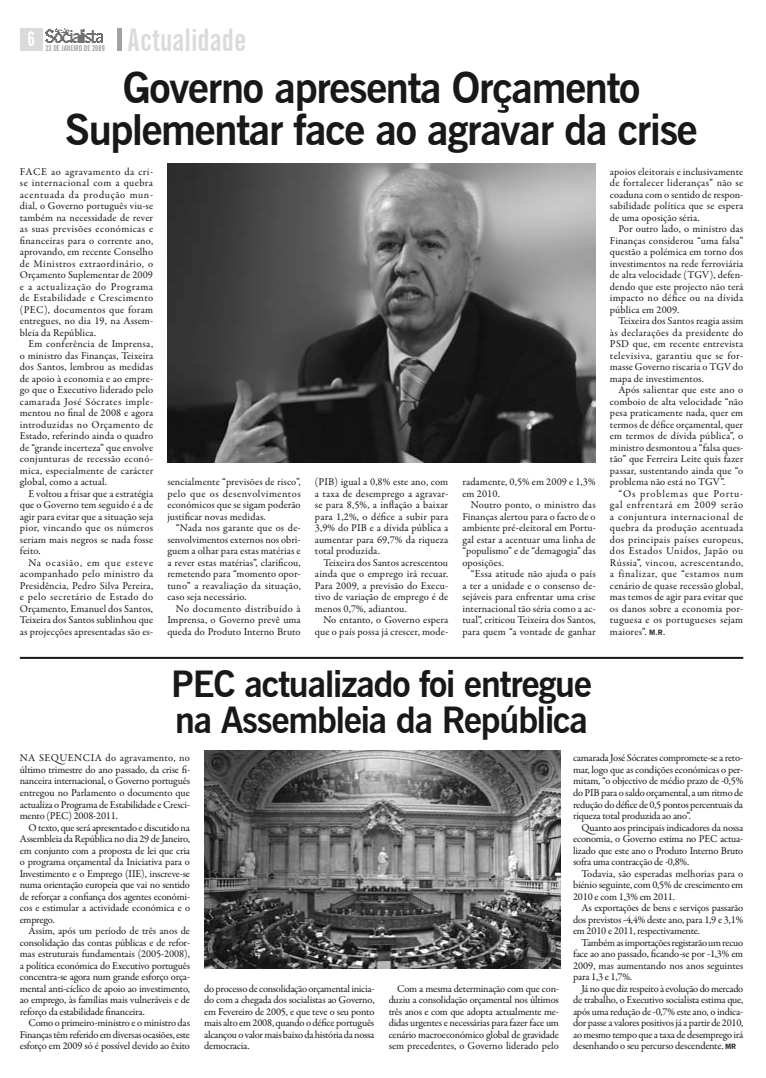
<style>
.page{position:relative;width:766px;height:1078px;background:#fff}
.page>*{position:absolute;margin:0;border:0;box-sizing:border-box;transform-origin:0 0}
.t1{font:700 42px/42px "News Gothic BT";letter-spacing:-.03em;color:#1a171b;text-align:center}
.t2{font:700 36px/36px "News Gothic BT";letter-spacing:-.03em;color:#1a171b}
.t3{font:700 extra-condensed 31.2px "News Gothic BT";color:#d9dadb}
.t4{font:10.5px/11.5px "Garamond Premr Pro";letter-spacing:.005em;color:#1a171b;text-align:justify}
.t5{font:700 extra-condensed 8px "News Gothic BT";color:#9c9d9f}
.s1{font-family:"News Gothic";font-weight:700;font-size:7px}
</style>
<div class="page">
<div style="left:20px;top:28px;width:23px;height:23px;background:#d9dadb"></div>
<img style="left:45px;top:28px;width:57px;height:14px">
<hr style="left:117px;top:28px;width:4px;height:23px;background:#a1a2a4">
<img style="left:205px;top:750px;width:355px;height:218px">
<img style="left:167px;top:163px;width:428px;height:299px">
<hr style="left:20px;top:656px;width:723px;height:2px;background:#1a171b">
<h3 class="t3" style="left:127px;top:21px;width:120px">Actualidade</h3>
<h1 class="t1" style="left:65px;top:67px;width:633px">Governo apresenta Orçamento<br>Suplementar face ao agravar da crise</h1>
<p class="t4" style="left:20px;top:166px;width:135px">Fac e ao agravamento da cri&shy;se internacional com a quebra acentuada da produção mun&shy;dial, o Governo português viu-se também na necessidade de rever as suas previsões económicas e financeiras para o corrente ano, aprovando, em recente Conselho de Ministros extraordinário, o Orçamento Suplementar de 2009 e a actualização do Programa de Estabilidade e Crescimento (PEC), documentos que foram entregues, no dia 19, na Assem&shy;bleia da República.</p>
<p class="t4" style="left:20px;top:338px;width:135px;text-indent:9px">Em conferência de Imprensa, o ministro das Finanças, Teixeira dos Santos, lembrou as medidas de apoio à economia e ao empre&shy;go que o Executivo liderado pelo camarada José Sócrates imple&shy;mentou no final de 2008 e agora introduzidas no Orçamento de Estado, referindo ainda o quadro de “grande incerteza” que envolve conjunturas de recessão econó&shy;mica, especialmente de carácter global, como a actual.</p>
<p class="t4" style="left:20px;top:488px;width:135px;text-indent:9px">E voltou a frisar que a estratégia que o Governo tem seguido é a de agir para evitar que a situação seja pior, vincando que os números seriam mais negros se nada fosse feito.</p>
<p class="t4" style="left:20px;top:557px;width:135px;text-indent:9px">Na ocasião, em que esteve acompanhado pelo ministro da Presidência, Pedro Silva Pereira, e pelo secretário de Estado do Orçamento, Emanuel dos Santos, Teixeira dos Santos sublinhou que as projecções apresentadas são es-</p>
<p class="t5" style="left:45px;top:43px;width:61px">23 DE JANEIRO DE 2009</p>
<p class="t4" style="left:609px;top:166px;width:135px">apoios eleitorais e inclusivamente de fortalecer lideranças” não se coaduna com o sentido de respon&shy;sabilidade política que se espera de uma oposição séria.</p>
<p class="t4" style="left:609px;top:223px;width:135px;text-indent:9px">Por outro lado, o ministro das Finanças considerou “uma falsa” questão a polémica em torno dos investimentos na rede ferroviária de alta velocidade (TGV), defen&shy;dendo que este projecto não terá impacto no défice ou na dívida pública em 2009.</p>
<p class="t4" style="left:609px;top:315px;width:135px;text-indent:9px">Teixeira dos Santos reagia assim às declarações da presidente do PSD que, em recente entrevista televisiva, garantiu que se for&shy;masse Governo riscaria o TGV do mapa de investimentos.</p>
<p class="t4" style="left:609px;top:384px;width:135px;text-indent:9px">Após salientar que este ano o comboio de alta velocidade “não pesa praticamente nada, quer em termos de défice orçamental, quer em termos de dívida pública”, o ministro desmontou a “falsa ques&shy;tão” que Ferreira Leite quis fazer passar, sustentando ainda que “o problema não está no TGV”.</p>
<p class="t4" style="left:609px;top:488px;width:135px;text-indent:9px">“Os problemas que Portu&shy;gal enfrentará em 2009 serão a conjuntura internacional de quebra da produção acentuada dos principais países europeus, dos Estados Unidos, Japão ou Rússia”, vincou, acrescentando, a finalizar, que “estamos num cenário de quase recessão global, mas temos de agir para evitar que os danos sobre a economia por&shy;tuguesa e os portugueses sejam maiores”. <span class="s1">M.R.</span></p>
<p class="t4" style="left:315px;top:476px;width:135px">(PIB) igual a 0,8% este ano, com a taxa de desemprego a agravar&shy;se para 8,5%, a inflação a baixar para 1,2%, o défice a subir para 3,9% do PIB e a dívida pública a aumentar para 69,7% da riqueza total produzida.</p>
<p class="t4" style="left:315px;top:557px;width:135px;text-indent:9px">Teixeira dos Santos acrescentou ainda que o emprego irá recuar.<br>Para 2009, a previsão do Execu&shy;tivo de variação de emprego é de menos 0,7%, adiantou.</p>
<p class="t4" style="left:315px;top:614px;width:135px;text-align:right">No entanto, o Governo espera que o país possa já crescer, mode-</p>
<p class="t4" style="left:167px;top:476px;width:135px">sencialmente “previsões de risco”, pelo que os desenvolvimentos económicos que se sigam poderão justificar novas medidas.</p>
<p class="t4" style="left:167px;top:522px;width:135px;text-indent:9px">“Nada nos garante que os de&shy;senvolvimentos externos nos obri&shy;guem a olhar para estas matérias e a rever estas matérias”, clarificou, remetendo para “momento opor&shy;tuno” a reavaliação da situação, caso seja necessário.</p>
<p class="t4" style="left:167px;top:603px;width:135px;text-indent:9px">No documento distribuído à Imprensa, o Governo prevê uma queda do Produto Interno Bruto</p>
<p class="t4" style="left:462px;top:476px;width:135px">radamente, 0,5% em 2009 e 1,3% em 2010.</p>
<p class="t4" style="left:462px;top:499px;width:135px;text-indent:9px">Noutro ponto, o ministro das Finanças alertou para o facto de o ambiente pré-eleitoral em Portu&shy;gal estar a acentuar uma linha de “populismo” e de “demagogia” das oposições.</p>
<p class="t4" style="left:462px;top:568px;width:135px;text-indent:9px">“Essa atitude não ajuda o país a ter a unidade e o consenso de&shy;sejáveis para enfrentar uma crise internacional tão séria como a ac&shy;tual”, criticou Teixeira dos Santos, para quem “a vontade de ganhar</p>
<h2 class="t2" style="left:171px;top:665px;width:422px">PEC actualizado foi entregue na Assembleia da República</h2>
<p class="t4" style="left:20px;top:752px;width:172px">Na s equenc ia do agravamento, no último trimestre do ano passado, da crise fi&shy;nanceira internacional, o Governo português entregou no Parlamento o documento que actualiza o Programa de Estabilidade e Cresci&shy;mento (PEC) 2008-2011.</p>
<p class="t4" style="left:20px;top:821px;width:172px;text-indent:9px">O texto, que será apresentado e discutido na Assembleia da República no dia 29 de Janeiro, em conjunto com a proposta de lei que cria o programa orçamental da Iniciativa para o Investimento e o Emprego (IIE), inscreve-se numa orientação europeia que vai no sentido de reforçar a confiança dos agentes económi&shy;cos e estimular a actividade económica e o emprego.</p>
<p class="t4" style="left:20px;top:925px;width:172px;text-indent:9px">Assim, após um período de três anos de consolidação das contas públicas e de refor&shy;mas estruturais fundamentais (2005-2008), a política económica do Executivo português concentra-se agora num grande esforço orça&shy;mental anti-cíclico de apoio ao investimento, ao emprego, às famílias mais vulneráveis e de reforço da estabilidade financeira.</p>
<p class="t4" style="left:20px;top:1017px;width:172px;text-indent:9px">Como o primeiro-ministro e o ministro das Finanças têm referido em diversas ocasiões, este esforço em 2009 só é possível devido ao êxito</p>
<p class="t4" style="left:573px;top:752px;width:172px">camarada José Sócrates compromete-se a reto&shy;mar, logo que as condições económicas o per&shy;mitam, “o objectivo de médio prazo de -0,5% do PIB para o saldo orçamental, a um ritmo de redução do défice de 0,5 pontos percentuais da riqueza total produzida ao ano”.</p>
<p class="t4" style="left:573px;top:821px;width:172px;text-indent:9px">Quanto aos principais indicadores da nossa economia, o Governo estima no PEC actua&shy;lizado que este ano o Produto Interno Bruto sofra uma contracção de -0,8%.</p>
<p class="t4" style="left:573px;top:867px;width:172px;text-indent:9px">Todavia, são esperadas melhorias para o biénio seguinte, com 0,5% de crescimento em 2010 e com 1,3% em 2011.</p>
<p class="t4" style="left:573px;top:902px;width:172px;text-indent:9px">As exportações de bens e serviços passarão dos previstos -4,4% deste ano, para 1,9 e 3,1% em 2010 e 2011, respectivamente.</p>
<p class="t4" style="left:573px;top:936px;width:172px;text-indent:9px">Também as importações registarão um recuo face ao ano passado, ficando-se por -1,3% em 2009, mas aumentando nos anos seguintes para 1,3 e 1,7%.</p>
<p class="t4" style="left:573px;top:982px;width:172px;text-indent:9px">Já no que diz respeito à evolução do mercado de trabalho, o Executivo socialista estima que, após uma redução de -0,7% este ano, o indica&shy;dor passe a valores positivos já a partir de 2010, ao mesmo tempo que a taxa de desemprego irá desenhando o seu percurso descendente. <span class="s1">MR</span></p>
<p class="t4" style="left:204px;top:982px;width:172px">do processo de consolidação orçamental inicia&shy;do com a chegada dos socialistas ao Governo, em Fevereiro de 2005, e que teve o seu ponto mais alto em 2008, quando o défice português alcançou o valor mais baixo da história da nossa democracia.</p>
<p class="t4" style="left:388px;top:982px;width:172px;text-indent:9px">Com a mesma determinação com que con&shy;duziu a consolidação orçamental nos últimos três anos e com que adopta actualmente me&shy;didas urgentes e necessárias para fazer face um cenário macroeconómico global de gravidade sem precedentes, o Governo liderado pelo</p>
</div>
